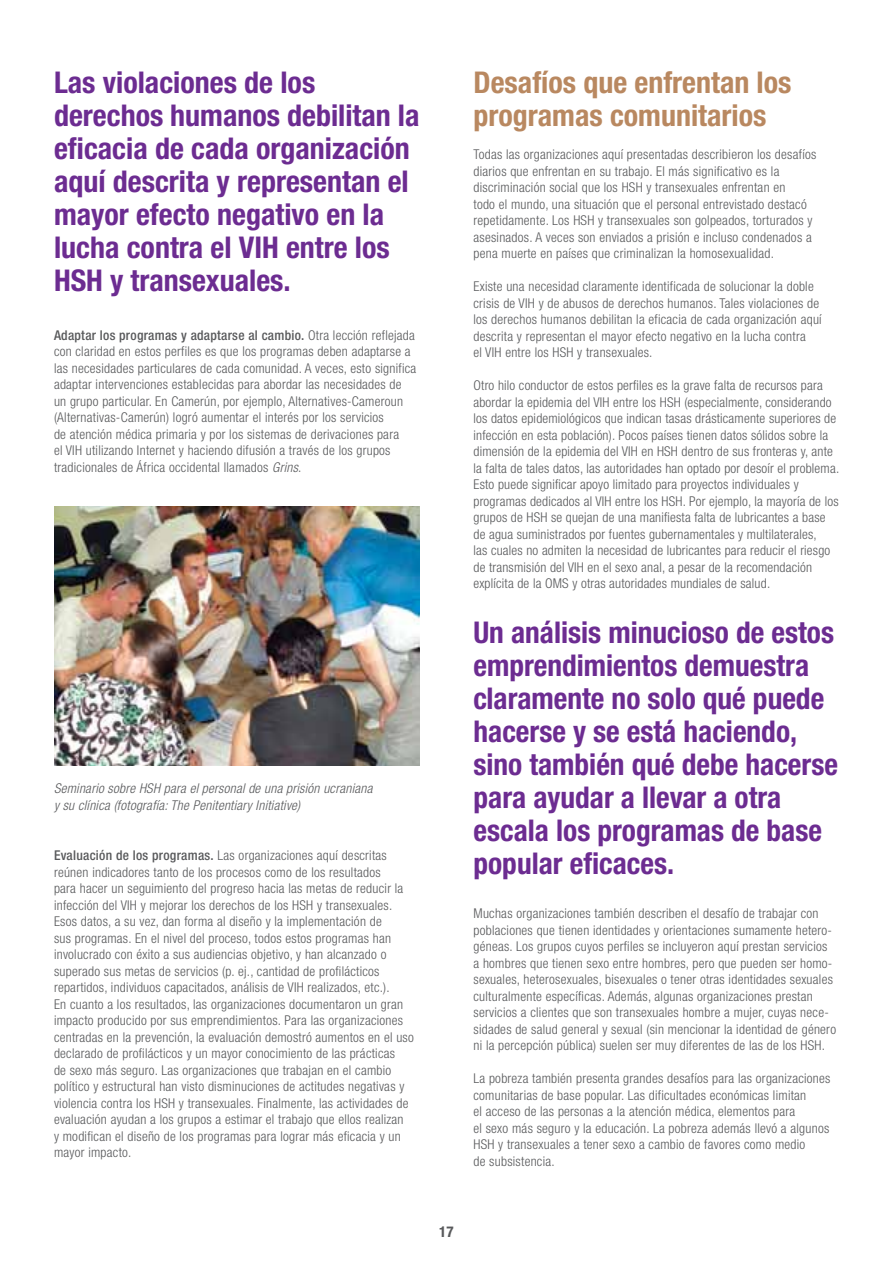
<style>
.page{position:relative;width:893px;height:1263px;background:#fff}
.page>*{position:absolute;margin:0;border:0;box-sizing:border-box;transform-origin:0 0}
.t1{font:700 condensed 30px/33px "Helvetica Neue LT Std";color:#6c2c91}
.t2{font:700 condensed 30px/33px "Helvetica Neue LT Std";color:#b98860}
.t3{font:700 condensed 15px "Helvetica Neue LT Std";color:#58595b}
.t4{font:300 condensed 13.5px/16.5px "Helvetica Neue LT Std";letter-spacing:.02em;color:#58595b}
.t5{font:italic 300 condensed 13.5px/16.5px "Helvetica Neue LT Std";letter-spacing:.02em;color:#58595b}
.s1{font-weight:500}
.s2{font-style:italic}
</style>
<div class="page">
<img style="left:54px;top:506px;width:365px;height:260px">
<h1 class="t1" style="left:54px;top:66px;width:367px">Las violaciones de los derechos humanos debilitan la eficacia de cada organización aquí descrita y representan el mayor efecto negativo en la lucha contra el VIH entre los<br>HSH y transexuales.</h1>
<p class="t4" style="left:54px;top:326px;width:364px"><span class="s1">Adaptar los programas y adaptarse al cambio.</span> Otra lección reflejada con claridad en estos perfiles es que los programas deben adaptarse a las necesidades particulares de cada comunidad. A veces, esto significa adaptar intervenciones establecidas para abordar las necesidades de un grupo particular. En Camerún, por ejemplo, Alternatives-Cameroun (Alternativas-Camerún) logró aumentar el interés por los servicios<br>de atención médica primaria y por los sistemas de derivaciones para<br>el VIH utilizando Internet y haciendo difusión a través de los grupos tradicionales de África occidental llamados <span class="s2">Grins</span>.</p>
<p class="t5" style="left:54px;top:780px;width:320px">Seminario sobre HSH para el personal de una prisión ucraniana y su clínica (fotografía: The Penitentiary Initiative)</p>
<p class="t4" style="left:54px;top:847px;width:361px"><span class="s1">Evaluación de los programas.</span> Las organizaciones aquí descritas reúnen indicadores tanto de los procesos como de los resultados<br>para hacer un seguimiento del progreso hacia las metas de reducir la infección del VIH y mejorar los derechos de los HSH y transexuales.<br>Esos datos, a su vez, dan forma al diseño y la implementación de<br>sus programas. En el nivel del proceso, todos estos programas han involucrado con éxito a sus audiencias objetivo, y han alcanzado o superado sus metas de servicios (p. ej., cantidad de profilácticos repartidos, individuos capacitados, análisis de VIH realizados, etc.).<br>En cuanto a los resultados, las organizaciones documentaron un gran impacto producido por sus emprendimientos. Para las organizaciones centradas en la prevención, la evaluación demostró aumentos en el uso declarado de profilácticos y un mayor conocimiento de las prácticas<br>de sexo más seguro. Las organizaciones que trabajan en el cambio político y estructural han visto disminuciones de actitudes negativas y violencia contra los HSH y transexuales. Finalmente, las actividades de evaluación ayudan a los grupos a estimar el trabajo que ellos realizan<br>y modifican el diseño de los programas para lograr más eficacia y un mayor impacto.</p>
<h1 class="t2" style="left:473px;top:66px;width:320px">Desafíos que enfrentan los programas comunitarios</h1>
<p class="t4" style="left:473px;top:146px;width:344px">Todas las organizaciones aquí presentadas describieron los desafíos diarios que enfrentan en su trabajo. El más significativo es la discriminación social que los HSH y transexuales enfrentan en<br>todo el mundo, una situación que el personal entrevistado destacó repetidamente. Los HSH y transexuales son golpeados, torturados y asesinados. A veces son enviados a prisión e incluso condenados a pena muerte en países que criminalizan la homosexualidad.</p>
<p class="t4" style="left:473px;top:278px;width:350px">Existe una necesidad claramente identificada de solucionar la doble crisis de VIH y de abusos de derechos humanos. Tales violaciones de los derechos humanos debilitan la eficacia de cada organización aquí descrita y representan el mayor efecto negativo en la lucha contra<br>el VIH entre los HSH y transexuales.</p>
<p class="t4" style="left:473px;top:377px;width:367px">Otro hilo conductor de estos perfiles es la grave falta de recursos para abordar la epidemia del VIH entre los HSH (especialmente, considerando los datos epidemiológicos que indican tasas drásticamente superiores de infección en esta población). Pocos países tienen datos sólidos sobre la dimensión de la epidemia del VIH en HSH dentro de sus fronteras y, ante la falta de tales datos, las autoridades han optado por desoír el problema.<br>Esto puede significar apoyo limitado para proyectos individuales y programas dedicados al VIH entre los HSH. Por ejemplo, la mayoría de los grupos de HSH se quejan de una manifiesta falta de lubricantes a base de agua suministrados por fuentes gubernamentales y multilaterales,<br>las cuales no admiten la necesidad de lubricantes para reducir el riesgo de transmisión del VIH en el sexo anal, a pesar de la recomendación explícita de la OMS y otras autoridades mundiales de salud.</p>
<h1 class="t1" style="left:473px;top:615px;width:366px">Un análisis minucioso de estos emprendimientos demuestra claramente no solo qué puede hacerse y se está haciendo, sino también qué debe hacerse para ayudar a llevar a otra escala los programas de base popular eficaces.</h1>
<p class="t4" style="left:473px;top:905px;width:364px">Muchas organizaciones también describen el desafío de trabajar con poblaciones que tienen identidades y orientaciones sumamente hetero&shy;géneas. Los grupos cuyos perfiles se incluyeron aquí prestan servicios a hombres que tienen sexo entre hombres, pero que pueden ser homo&shy;sexuales, heterosexuales, bisexuales o tener otras identidades sexuales culturalmente específicas. Además, algunas organizaciones prestan servicios a clientes que son transexuales hombre a mujer, cuyas nece&shy;sidades de salud general y sexual (sin mencionar la identidad de género ni la percepción pública) suelen ser muy diferentes de las de los HSH.</p>
<p class="t4" style="left:473px;top:1070px;width:358px">La pobreza también presenta grandes desafíos para las organizaciones comunitarias de base popular. Las dificultades económicas limitan<br>el acceso de las personas a la atención médica, elementos para<br>el sexo más seguro y la educación. La pobreza además llevó a algunos HSH y transexuales a tener sexo a cambio de favores como medio<br>de subsistencia.</p>
<p class="t3" style="left:439px;top:1223px;width:16px">17</p>
</div>
